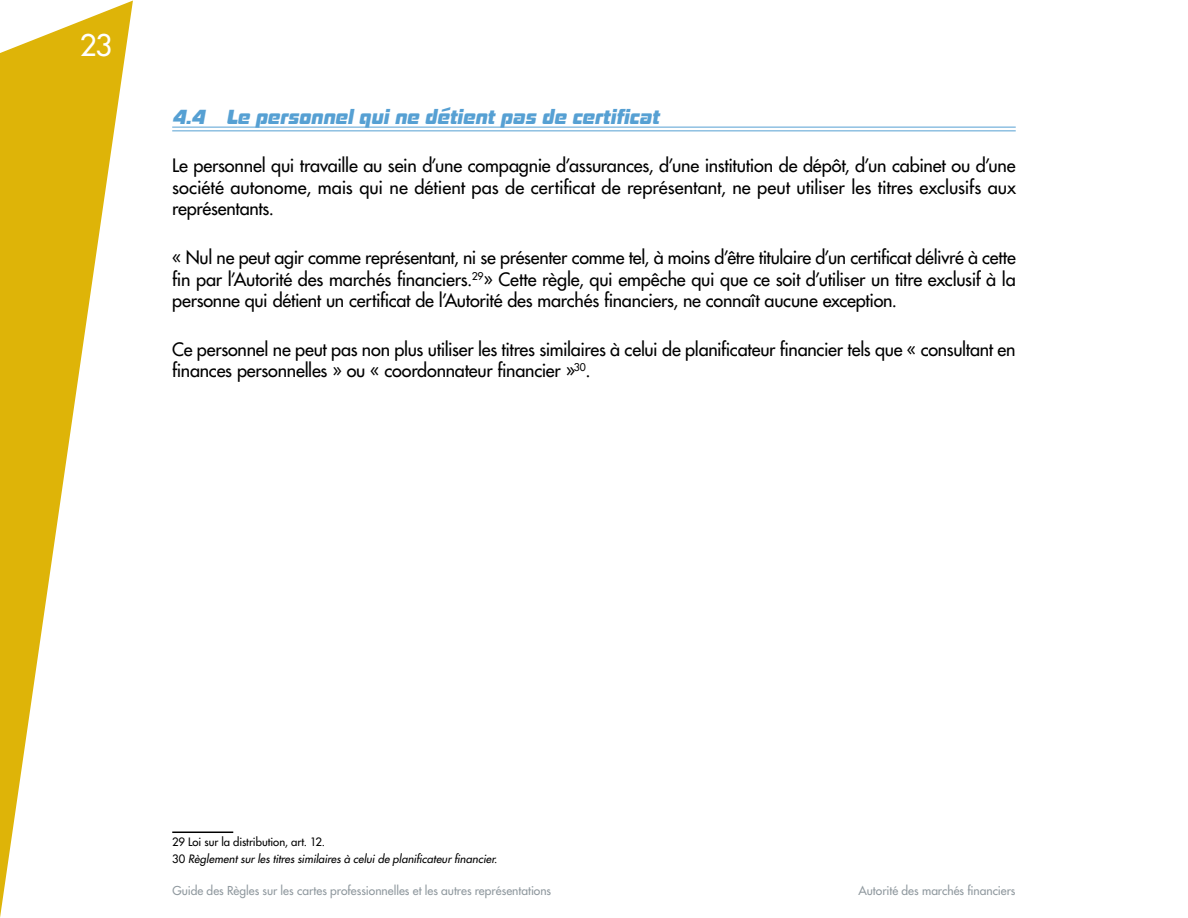
<style>
.page{position:relative;width:1188px;height:918px;background:#fff}
.page>*{position:absolute;margin:0;border:0;box-sizing:border-box;transform-origin:0 0}
.t1{font:29.1px "Futura";color:#fff}
.t2{font:italic 21px "Boardof Directors Hv";letter-spacing:-.01em;color:#56a0d3}
.t3{font:18px/21.6px "Futura";letter-spacing:-.015em;color:#000;text-align:justify}
.t4{font:12px "Futura";color:#90999f}
.t5{font:italic 11.25px/16.8px "Futura";letter-spacing:.005em;color:#000}
.s1{font-style:normal}
</style>
<div class="page">
<svg style="left:0;top:1px;width:133px;height:917px"></svg>
<hr style="left:172px;top:127px;width:844px;height:1px;background:#56a0d3">
<hr style="left:172px;top:130px;width:844px;height:1px;background:#56a0d3">
<hr style="left:172px;top:832px;width:61px;height:1px;background:#000">
<h1 class="t1" style="left:80px;top:27px;width:34px">23</h1>
<p class="t2" style="left:172px;top:103px;width:488px">4.4 Le personnel qui ne détient pas de certificat</p>
<p class="t3" style="left:172px;top:155px;width:845px">Le personnel qui travaille au sein d’une compagnie d’assurances, d’une institution de dépôt, d’un cabinet ou d’une société autonome, mais qui ne détient pas de certificat de représentant, ne peut utiliser les titres exclusifs aux représentants.</p>
<p class="t3" style="left:172px;top:246px;width:845px">« Nul ne peut agir comme représentant, ni se présenter comme tel, à moins d’être titulaire d’un certificat délivré à cette fin par l’Autorité des marchés financiers.<sup>29</sup>» Cette règle, qui empêche qui que ce soit d’utiliser un titre exclusif à la personne qui détient un certificat de l’Autorité des marchés financiers, ne connaît aucune exception.</p>
<p class="t3" style="left:172px;top:338px;width:845px">Ce personnel ne peut pas non plus utiliser les titres similaires à celui de planificateur financier tels que « consultant en finances personnelles » ou « coordonnateur financier »<sup>30</sup>.</p>
<p class="t5" style="left:172px;top:834px;width:327px"><span class="s1">29 Loi sur la distribution, art. 12.<br>30</span> Règlement sur les titres similaires à celui de planificateur financier<span class="s1">.</span></p>
<p class="t4" style="left:172px;top:883px;width:380px">Guide des Règles sur les cartes professionnelles et les autres représentations</p>
<p class="t4" style="left:859px;top:883px;width:158px">Autorité des marchés financiers</p>
</div>
